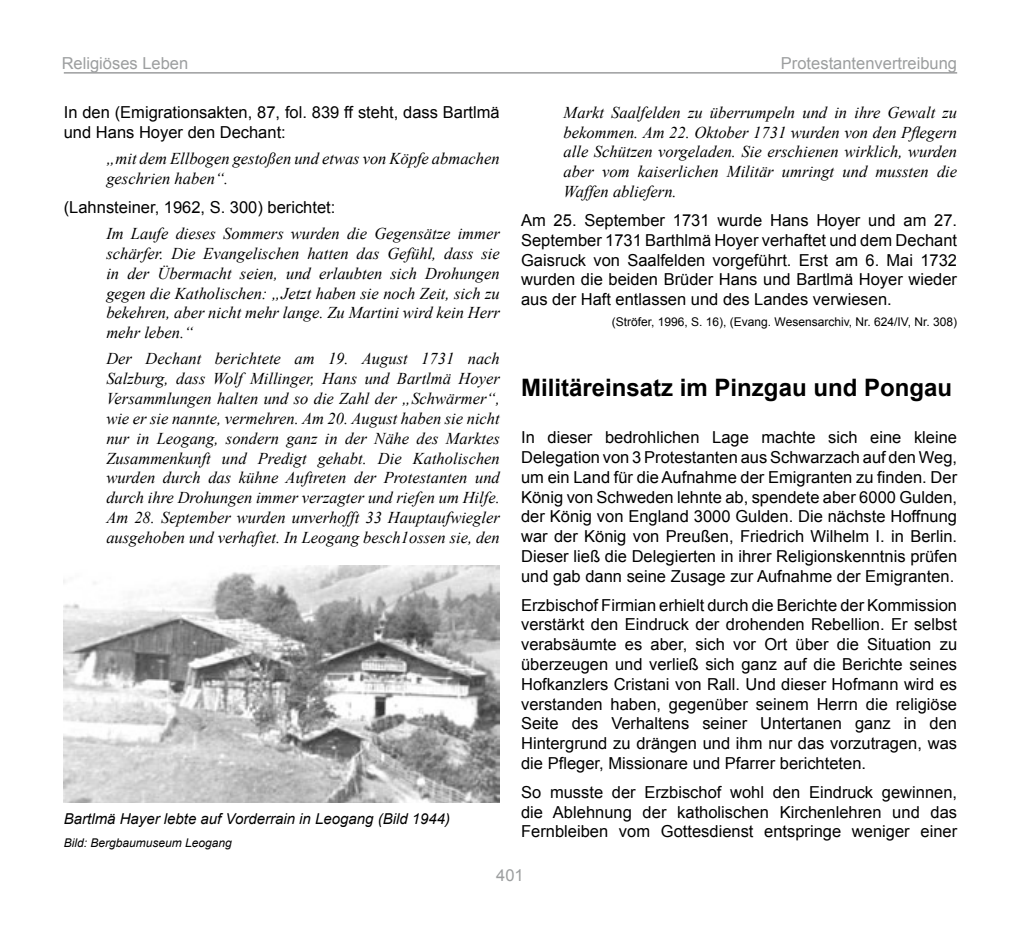
<style>
.page{position:relative;width:1021px;height:936px;background:#fff}
.page>*{position:absolute;margin:0;border:0;box-sizing:border-box;transform-origin:0 0}
.t1{font:700 24px "Arial";color:#000}
.t2{font:16.5px/19.8px "Arial";color:#000;text-align:justify}
.t3{font:italic 16.5px/19.8px "Times New Roman";color:#000;text-align:justify}
.t4{font:16.5px "Arial";color:#9c9e9f}
.t5{font:italic 15px "Arial";color:#000}
.t6{font:12px "Arial";color:#000}
.t7{font:italic 12px "Arial";color:#000}
</style>
<div class="page">
<hr style="left:64px;top:72px;width:893px;height:2px;background:#9c9e9f">
<img style="left:64px;top:566px;width:436px;height:236px">
<p class="t4" style="left:62px;top:52px;width:128px">Religiöses Leben</p>
<p class="t4" style="left:781px;top:52px;width:178px">Protestantenvertreibung</p>
<p class="t2" style="left:64px;top:103px;width:437px">In den (Emigrationsakten, 87, fol. 839 ff steht, dass Bartlmä und Hans Hoyer den Dechant:</p>
<p class="t3" style="left:106px;top:148px;width:395px">„mit dem Ellbogen gestoßen und etwas von Köpfe abmachen geschrien haben“.</p>
<p class="t2" style="left:64px;top:197px;width:273px">(Lahnsteiner, 1962, S. 300) berichtet:</p>
<p class="t3" style="left:106px;top:223px;width:395px">Im Laufe dieses Sommers wurden die Gegensätze immer schärfer. Die Evangelischen hatten das Gefühl, dass sie in der Übermacht seien, und erlaubten sich Drohungen gegen die Katholischen: „Jetzt haben sie noch Zeit, sich zu bekehren, aber nicht mehr lange. Zu Martini wird kein Herr mehr leben.“</p>
<p class="t3" style="left:106px;top:348px;width:395px">Der Dechant berichtete am 19. August 1731 nach Salzburg, dass Wolf Millinger, Hans und Bartlmä Hoyer Versammlungen halten und so die Zahl der „Schwärmer“, wie er sie nannte, vermehren. Am 20. August haben sie nicht nur in Leogang, sondern ganz in der Nähe des Marktes Zusammenkunft und Predigt gehabt. Die Katholischen wurden durch das kühne Auftreten der Protestanten und durch ihre Drohungen immer verzagter und riefen um Hilfe.<br>Am 28. September wurden unverhofft 33 Hauptaufwiegler ausgehoben und verhaftet. In Leogang besch1ossen sie, den</p>
<p class="t5" style="left:64px;top:808px;width:388px">Bartlmä Hayer lebte auf Vorderrain in Leogang (Bild 1944)</p>
<p class="t7" style="left:64px;top:834px;width:170px">Bild: Bergbaumuseum Leogang</p>
<p class="t3" style="left:563px;top:102px;width:395px">Markt Saalfelden zu überrumpeln und in ihre Gewalt zu bekommen. Am 22. Oktober 1731 wurden von den Pflegern alle Schützen vorgeladen. Sie erschienen wirklich, wurden aber vom kaiserlichen Militär umringt und mussten die Waffen abliefern.</p>
<p class="t2" style="left:521px;top:210px;width:437px">Am 25. September 1731 wurde Hans Hoyer und am 27.<br>September 1731 Barthlmä Hoyer verhaftet und dem Dechant Gaisruck von Saalfelden vorgeführt. Erst am 6. Mai 1732 wurden die beiden Brüder Hans und Bartlmä Hoyer wieder aus der Haft entlassen und des Landes verwiesen.</p>
<p class="t6" style="left:611px;top:314px;width:347px">(Ströfer, 1996, S. 16), (Evang. Wesensarchiv, Nr. 624/IV, Nr. 308)</p>
<h1 class="t1" style="left:521px;top:372px;width:432px">Militäreinsatz im Pinzgau und Pongau</h1>
<p class="t2" style="left:521px;top:427px;width:437px">In dieser bedrohlichen Lage machte sich eine kleine Delegation von 3 Protestanten aus Schwarzach auf den Weg, um ein Land für die Aufnahme der Emigranten zu finden. Der König von Schweden lehnte ab, spendete aber 6000 Gulden, der König von England 3000 Gulden. Die nächste Hoffnung war der König von Preußen, Friedrich Wilhelm I. in Berlin.<br>Dieser ließ die Delegierten in ihrer Religionskenntnis prüfen und gab dann seine Zusage zur Aufnahme der Emigranten.</p>
<p class="t2" style="left:521px;top:595px;width:437px">Erzbischof Firmian erhielt durch die Berichte der Kommission verstärkt den Eindruck der drohenden Rebellion. Er selbst verabsäumte es aber, sich vor Ort über die Situation zu überzeugen und verließ sich ganz auf die Berichte seines Hofkanzlers Cristani von Rall. Und dieser Hofmann wird es verstanden haben, gegenüber seinem Herrn die religiöse Seite des Verhaltens seiner Untertanen ganz in den Hintergrund zu drängen und ihm nur das vorzutragen, was die Pfleger, Missionare und Pfarrer berichteten.</p>
<p class="t2" style="left:521px;top:782px;width:437px">So musste der Erzbischof wohl den Eindruck gewinnen, die Ablehnung der katholischen Kirchenlehren und das Fernbleiben vom Gottesdienst entspringe weniger einer</p>
<p class="t4" style="left:496px;top:864px;width:29px">401</p>
</div>
